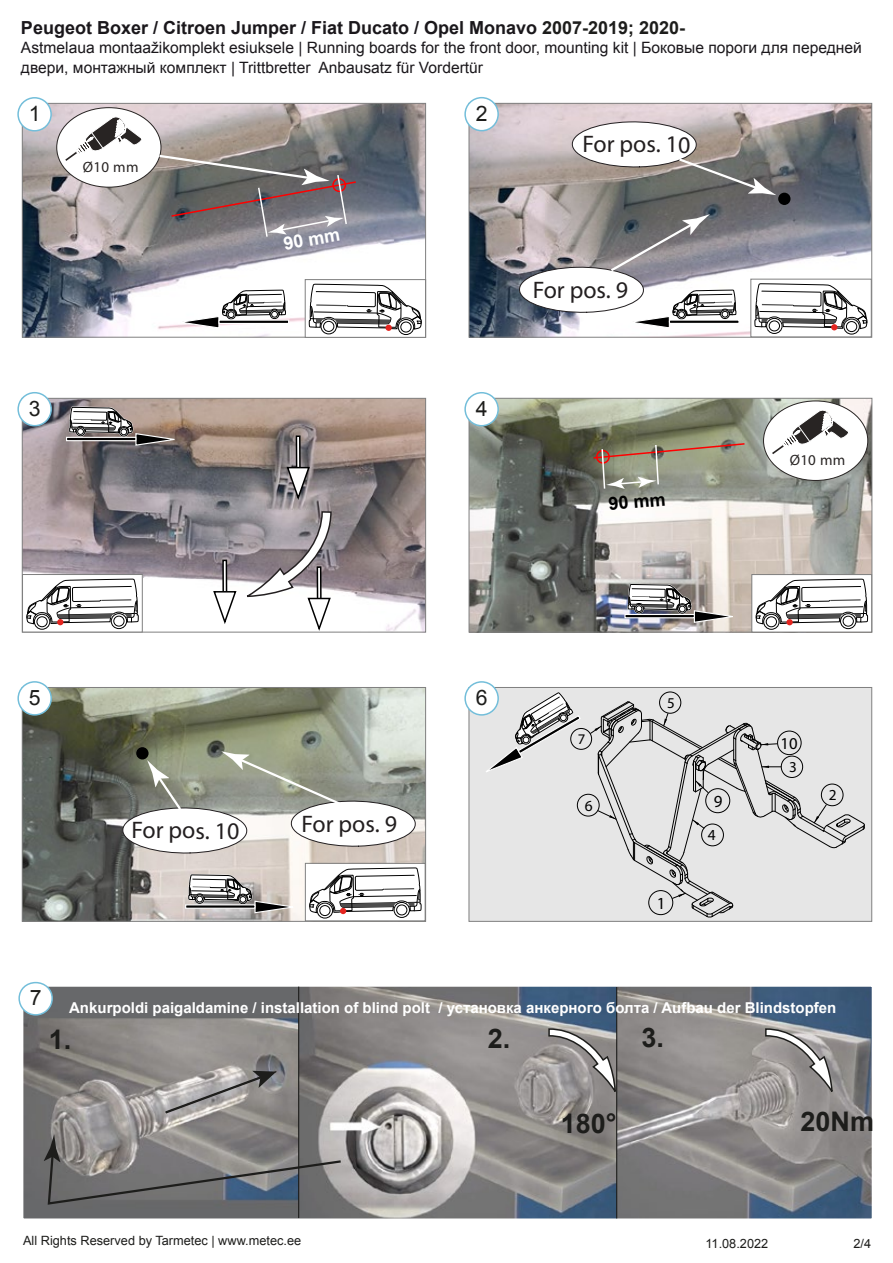
<style>
.page{position:relative;width:893px;height:1263px;background:#fff}
.page>*{position:absolute;margin:0;border:0;box-sizing:border-box;transform-origin:0 0}
.t1{font:700 27px "Arial";color:#1d1d1b}
.t2{font:24px "Myriad Pro";color:#231f20}
.t3{font:21.3px "Arial";color:#1d1d1b}
.t4{font:700 18px "Arial";color:#1a171b}
.t5{font:700 18px "Arial";color:#fff}
.t6{font:700 18px "Arial";color:#000}
.t7{font:16.95px "Myriad Pro";color:#000}
.t8{font:16.65px "Myriad Pro";color:#000}
.t9{font:15.6px/20.4px "Arial";color:#1a171b}
.t10{font:15.45px "Myriad Pro";color:#000}
.t11{font:15.3px "Myriad Pro";color:#000}
.t12{font:15.15px "Myriad Pro";color:#000}
.t13{font:700 15px "Arial";color:#fff}
.t14{font:15px "Myriad Pro";letter-spacing:.015em;color:#282423}
.t15{font:15px "Myriad Pro";color:#000}
.t16{font:14.7px "Myriad Pro";color:#000}
.t17{font:12.75px "Arial";color:#1d1d1b}
.s1{color:#1d1d1b}
</style>
<div class="page">
<img style="left:24px;top:105px;width:400px;height:230px">
<div style="left:22px;top:103px;width:404px;height:234px;border:1px solid #808080"></div>
<div style="left:18px;top:98px;width:33px;height:33px;background:#fff;border-radius:50%"></div>
<div style="left:17px;top:97px;width:35px;height:35px;border:2px solid #73beda;border-radius:50%"></div>
<img style="left:471px;top:105px;width:399px;height:230px">
<div style="left:469px;top:103px;width:403px;height:234px;border:1px solid #808080"></div>
<div style="left:465px;top:98px;width:33px;height:33px;background:#fff;border-radius:50%"></div>
<div style="left:464px;top:97px;width:35px;height:34px;border:2px solid #73beda;border-radius:50%"></div>
<img style="left:24px;top:400px;width:400px;height:230px">
<div style="left:18px;top:393px;width:33px;height:33px;background:#fff;border-radius:50%"></div>
<div style="left:17px;top:392px;width:35px;height:34px;border:2px solid #73beda;border-radius:50%"></div>
<img style="left:471px;top:400px;width:399px;height:230px">
<div style="left:469px;top:398px;width:403px;height:234px;border:1px solid #808080"></div>
<div style="left:465px;top:393px;width:33px;height:33px;background:#fff;border-radius:50%"></div>
<div style="left:464px;top:392px;width:35px;height:34px;border:2px solid #73beda;border-radius:50%"></div>
<img style="left:24px;top:689px;width:400px;height:230px">
<div style="left:18px;top:682px;width:33px;height:33px;background:#fff;border-radius:50%"></div>
<div style="left:17px;top:681px;width:35px;height:35px;border:2px solid #73beda;border-radius:50%"></div>
<div style="left:469px;top:687px;width:403px;height:234px;background:#e6e6e6;border:1px solid #808080"></div>
<div style="left:465px;top:682px;width:33px;height:33px;background:#fff;border-radius:50%"></div>
<div style="left:464px;top:681px;width:35px;height:35px;border:2px solid #73beda;border-radius:50%"></div>
<div style="left:57px;top:108px;width:104px;height:79px;background:#fff;border-radius:50%"></div>
<svg style="left:63px;top:116px;width:80px;height:45px"></svg>
<div style="left:305px;top:280px;width:120px;height:57px;background:#fff"></div>
<svg style="left:309px;top:284px;width:113px;height:51px"></svg>
<div style="left:321px;top:319px;width:16px;height:15px;border:1px solid #000;border-radius:50%"></div>
<div style="left:323px;top:321px;width:11px;height:11px;border:1px solid #000;border-radius:50%"></div>
<div style="left:398px;top:319px;width:16px;height:16px;border:1px solid #000;border-radius:50%"></div>
<div style="left:401px;top:322px;width:10px;height:10px;border:1px solid #000;border-radius:50%"></div>
<div style="left:385px;top:325px;width:7px;height:6px;background:#e52520;border-radius:50%"></div>
<div style="left:305px;top:279px;width:121px;height:59px;border:1px solid #808080"></div>
<svg style="left:173px;top:282px;width:117px;height:47px"></svg>
<svg style="left:157px;top:153px;width:200px;height:85px;background:#7a7476"></svg>
<div style="left:778px;top:193px;width:12px;height:12px;background:#000;border-radius:50%"></div>
<div style="left:751px;top:280px;width:120px;height:56px;background:#fff"></div>
<svg style="left:754px;top:283px;width:113px;height:55px"></svg>
<div style="left:750px;top:279px;width:122px;height:58px;border:1px solid #808080"></div>
<svg style="left:569px;top:120px;width:207px;height:75px"></svg>
<svg style="left:516px;top:214px;width:224px;height:115px"></svg>
<div style="left:23px;top:575px;width:119px;height:56px;background:#fff"></div>
<svg style="left:26px;top:514px;width:113px;height:119px"></svg>
<div style="left:22px;top:574px;width:121px;height:58px;border:1px solid #808080"></div>
<div style="left:296px;top:435px;width:5px;height:47px;border:2px solid #000"></div>
<svg style="left:286px;top:466px;width:25px;height:36px"></svg>
<svg style="left:212px;top:510px;width:120px;height:123px"></svg>
<svg style="left:65px;top:399px;width:117px;height:47px;background:#968b86"></svg>
<svg style="left:592px;top:442px;width:154px;height:48px;background:#96917e"></svg>
<div style="left:752px;top:575px;width:119px;height:57px;background:#fff"></div>
<svg style="left:756px;top:514px;width:112px;height:119px"></svg>
<div style="left:840px;top:613px;width:16px;height:16px;border:1px solid #000;border-radius:50%"></div>
<div style="left:843px;top:616px;width:10px;height:10px;border:1px solid #000;border-radius:50%"></div>
<div style="left:763px;top:614px;width:16px;height:15px;border:1px solid #000;border-radius:50%"></div>
<div style="left:766px;top:617px;width:11px;height:10px;border:1px solid #000;border-radius:50%"></div>
<div style="left:786px;top:619px;width:7px;height:6px;background:#e52520;border-radius:50%"></div>
<div style="left:751px;top:574px;width:121px;height:58px;border:1px solid #808080"></div>
<svg style="left:624px;top:576px;width:116px;height:47px;background:#a7a3a1"></svg>
<div style="left:763px;top:401px;width:105px;height:79px;background:#fff;border-radius:50%"></div>
<svg style="left:770px;top:409px;width:80px;height:45px"></svg>
<svg style="left:136px;top:747px;width:13px;height:12px"></svg>
<svg style="left:119px;top:751px;width:302px;height:171px"></svg>
<img style="left:24px;top:987px;width:274px;height:230px">
<img style="left:617px;top:987px;width:254px;height:230px">
<img style="left:299px;top:987px;width:317px;height:230px">
<div style="left:21px;top:984px;width:853px;height:236px;border:2px solid #fff"></div>
<div style="left:19px;top:982px;width:33px;height:33px;background:#fff;border-radius:50%"></div>
<div style="left:18px;top:982px;width:35px;height:33px;border:2px solid #73beda;border-radius:50%"></div>
<hr style="left:616px;top:987px;width:1px;height:231px;background:#1d1d1b">
<svg style="left:163px;top:1071px;width:113px;height:44px;background:#9f9c9b"></svg>
<svg style="left:44px;top:1134px;width:299px;height:72px;background:#78787a"></svg>
<svg style="left:548px;top:1027px;width:69px;height:70px;background:#9b9999"></svg>
<svg style="left:764px;top:1027px;width:70px;height:70px;background:#a29f9e"></svg>
<hr style="left:298px;top:987px;width:1px;height:231px;background:#1d1d1b">
<svg style="left:479px;top:691px;width:103px;height:81px"></svg>
<div style="left:659px;top:692px;width:22px;height:21px;border:1px solid #000;border-radius:50%"></div>
<div style="left:577px;top:794px;width:22px;height:22px;border:1px solid #000;border-radius:50%"></div>
<div style="left:571px;top:728px;width:21px;height:21px;border:1px solid #000;border-radius:50%"></div>
<svg style="left:590px;top:701px;width:275px;height:216px"></svg>
<div style="left:705px;top:788px;width:25px;height:25px;border:1px solid #000;border-radius:50%"></div>
<p class="t4" style="left:21px;top:16px;width:666px">Peugeot Boxer / Citroen Jumper / Fiat Ducato / Opel Monavo <span class="s1">2007-2019; 2020-</span></p>
<p class="t9" style="left:21px;top:37px;width:842px">Astmelaua montaažikomplekt esiuksele | Running boards for the front door, mounting kit | Боковые пороги для передней двери, монтажный комплект | Trittbretter Anbausatz für Vordertür</p>
<h3 class="t3" style="left:29px;top:100px;width:13px">1</h3>
<h3 class="t3" style="left:476px;top:99px;width:13px">2</h3>
<p class="t14" style="left:83px;top:157px;width:57px">Ø10 mm</p>
<p class="t5" style="left:282px;top:232px;width:59px;rotate:-10deg">90 mm</p>
<h3 class="t3" style="left:29px;top:394px;width:13px">3</h3>
<h3 class="t3" style="left:476px;top:394px;width:13px">4</h3>
<h2 class="t2" style="left:582px;top:130px;width:109px">For pos. 10</h2>
<h2 class="t2" style="left:533px;top:275px;width:97px">For pos. 9</h2>
<p class="t6" style="left:608px;top:492px;width:59px;rotate:-5deg">90 mm</p>
<p class="t14" style="left:790px;top:451px;width:57px">Ø10 mm</p>
<h3 class="t3" style="left:29px;top:684px;width:13px">5</h3>
<h3 class="t3" style="left:476px;top:684px;width:13px">6</h3>
<h2 class="t2" style="left:132px;top:816px;width:109px">For pos. 10</h2>
<h2 class="t2" style="left:302px;top:809px;width:97px">For pos. 9</h2>
<p class="t15" style="left:667px;top:694px;width:9px">5</p>
<p class="t16" style="left:578px;top:730px;width:9px">7</p>
<p class="t8" style="left:780px;top:733px;width:19px">10</p>
<p class="t10" style="left:585px;top:796px;width:9px">6</p>
<p class="t7" style="left:657px;top:892px;width:10px">1</p>
<p class="t7" style="left:714px;top:790px;width:10px">9</p>
<p class="t10" style="left:708px;top:826px;width:9px">4</p>
<p class="t12" style="left:789px;top:758px;width:9px">3</p>
<p class="t11" style="left:829px;top:786px;width:9px">2</p>
<h3 class="t3" style="left:30px;top:984px;width:13px">7</h3>
<p class="t13" style="left:69px;top:998px;width:769px">Ankurpoldi paigaldamine / installation of blind polt / установка анкерного болта / Aufbau der Blindstopfen</p>
<h1 class="t1" style="left:49px;top:1022px;width:24px">1.</h1>
<h1 class="t1" style="left:488px;top:1021px;width:24px">2.</h1>
<h1 class="t1" style="left:642px;top:1019px;width:24px">3.</h1>
<h1 class="t1" style="left:561px;top:1105px;width:57px">180°</h1>
<h1 class="t1" style="left:800px;top:1104px;width:75px">20Nm</h1>
<p class="t17" style="left:23px;top:1232px;width:280px">All Rights Reserved by Tarmetec | www.metec.ee</p>
<p class="t17" style="left:705px;top:1235px;width:64px">11.08.2022</p>
<p class="t17" style="left:853px;top:1235px;width:19px">2/4</p>
</div>
